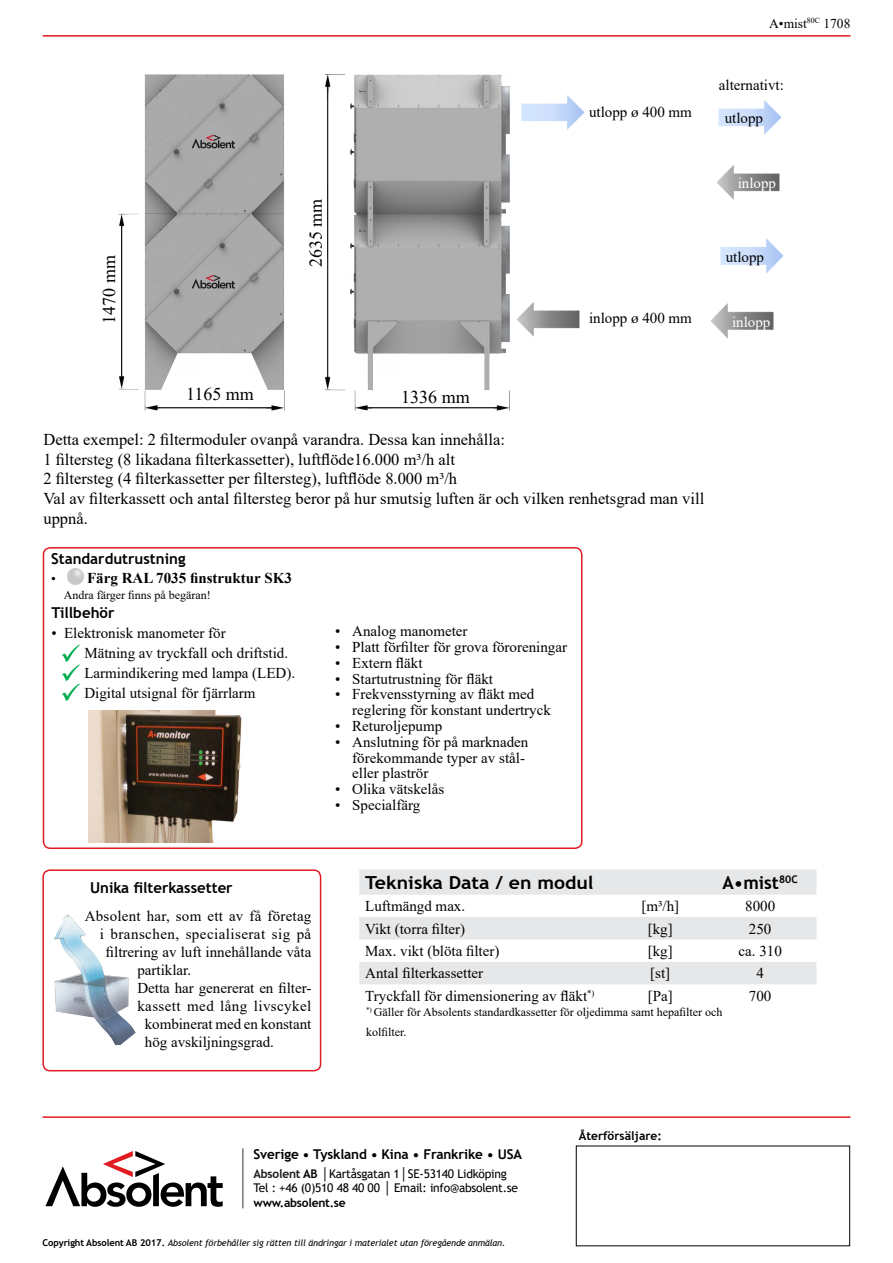
<style>
.page{position:relative;width:893px;height:1263px;background:#fff}
.page>*{position:absolute;margin:0;border:0;box-sizing:border-box;transform-origin:0 0}
.t1{font:18px "Times New Roman";color:#000}
.t2{font:700 18px "Trebuchet MS";color:#000;scale:1.08 1}
.t3{font:700 18px "Trebuchet MS";color:#000}
.t4{font:16.5px/19.8px "Times New Roman";color:#000}
.t5{font:15px/20px "Times New Roman";color:#000}
.t6{font:15px "Times New Roman";letter-spacing:.03em;color:#000}
.t7{font:700 15px "Trebuchet MS";color:#000}
.t8{font:700 15px "Times New Roman";color:#000}
.t9{font:15px "Times New Roman";color:#fff}
.t10{font:700 13.5px "Trebuchet MS";letter-spacing:-.01em;color:#000}
.t11{font:13.5px "Times New Roman";color:#000}
.t12{font:12px/19.5px "Times New Roman";color:#000}
.t13{font:12px/14.4px "Trebuchet MS";letter-spacing:-.02em;color:#000}
.t14{font:700 12px "Trebuchet MS";color:#000}
.t15{font:italic 9px "Trebuchet MS";letter-spacing:-.01em;color:#000}
.s1{font-weight:400;font-size:13.5px}
.s2{font-weight:700;color:#1a1a1a}
.s3{font-weight:700}
.s4{font-family:"Times New Roman";color:#1a1a1a}
.s5{font-weight:700;font-style:normal;font-size:9.45px}
</style>
<div class="page">
<hr style="left:43px;top:1116px;width:807px;height:2px;background:#e11b22">
<div style="left:42px;top:869px;width:279px;height:202px;border:2px solid #e11b22;border-radius:7px"></div>
<img style="left:54px;top:914px;width:82px;height:131px">
<img style="left:119px;top:74px;width:391px;height:337px">
<img style="left:521px;top:95px;width:64px;height:35px">
<img style="left:516px;top:302px;width:64px;height:35px">
<img style="left:718px;top:100px;width:64px;height:35px">
<hr style="left:43px;top:35px;width:807px;height:2px;background:#e11b22">
<img style="left:720px;top:238px;width:64px;height:36px">
<img style="left:716px;top:165px;width:64px;height:35px">
<img style="left:710px;top:303px;width:64px;height:36px">
<div style="left:176px;top:388px;width:88px;height:16px;background:#fff"></div>
<div style="left:81px;top:250px;width:39px;height:79px;background:#fff"></div>
<div style="left:392px;top:390px;width:87px;height:16px;background:#fff"></div>
<div style="left:288px;top:193px;width:38px;height:80px;background:#fff"></div>
<svg style="left:45px;top:1151px;width:178px;height:56px"></svg>
<hr style="left:243px;top:1148px;width:1px;height:60px;background:#000">
<div style="left:43px;top:547px;width:539px;height:302px;border:2px solid #e11b22;border-radius:7px"></div>
<svg style="left:359px;top:869px;width:457px;height:115px;fill:#e6e7e8"></svg>
<img style="left:62px;top:644px;width:18px;height:57px">
<img style="left:67px;top:568px;width:16px;height:17px">
<img style="left:89px;top:710px;width:153px;height:132px">
<p class="t11" style="left:769px;top:14px;width:83px">A•mist<sup>80C</sup> 1708</p>
<p class="t1" style="left:96px;top:324px;width:70px;rotate:-90deg">1470 mm</p>
<p class="t1" style="left:303px;top:267px;width:70px;rotate:-90deg">2635 mm</p>
<p class="t5" style="left:589px;top:101px;width:104px">utlopp ø 400 mm</p>
<p class="t5" style="left:589px;top:307px;width:104px">inlopp ø 400 mm</p>
<p class="t5" style="left:719px;top:74px;width:66px">alternativt:</p>
<p class="t5" style="left:725px;top:107px;width:40px">utlopp</p>
<p class="t9" style="left:738px;top:172px;width:40px">inlopp</p>
<p class="t5" style="left:726px;top:246px;width:40px">utlopp</p>
<p class="t9" style="left:732px;top:311px;width:40px">inlopp</p>
<p class="t1" style="left:186px;top:382px;width:69px">1165 mm</p>
<p class="t1" style="left:401px;top:384px;width:70px">1336 mm</p>
<p class="t4" style="left:43px;top:429px;width:662px">Detta exempel: 2 filtermoduler ovanpå varandra. Dessa kan innehålla:<br>1 filtersteg (8 likadana filterkassetter), luftflöde16.000 m³/h alt<br>2 filtersteg (4 filterkassetter per filtersteg), luftflöde 8.000 m³/h<br>Val av filterkassett och antal filtersteg beror på hur smutsig luften är och vilken renhetsgrad man vill uppnå.</p>
<p class="t7" style="left:51px;top:549px;width:136px">Standardutrustning</p>
<p class="t8" style="left:51px;top:567px;width:242px"><span class="s1">•</span> Färg RAL 7035 finstruktur SK3</p>
<p class="t12" style="left:64px;top:584px;width:149px">Andra färger finns på begäran!</p>
<p class="t7" style="left:51px;top:603px;width:65px">Tillbehör</p>
<p class="t5" style="left:84px;top:623px;width:212px;text-indent:-33px">• Elektronisk manometer för<br>Mätning av tryckfall och driftstid.<br>Larmindikering med lampa (LED).<br>Digital utsignal för fjärrlarm</p>
<p class="t5" style="left:335px;top:621px;width:134px">• Analog manometer</p>
<p class="t5" style="left:335px;top:637px;width:233px">• Platt förfilter för grova föroreningar</p>
<p class="t5" style="left:335px;top:652px;width:89px">• Extern fläkt</p>
<p class="t5" style="left:335px;top:668px;width:159px">• Startutrustning för fläkt</p>
<p class="t5" style="left:352px;top:686px;width:200px;line-height:15.8px;text-indent:-17px">• Frekvensstyrning av fläkt med reglering för konstant undertryck</p>
<p class="t5" style="left:335px;top:715px;width:109px">• Returoljepump</p>
<p class="t5" style="left:352px;top:733px;width:178px;line-height:15.8px;text-indent:-17px">• Anslutning för på marknaden förekommande typer av stål&shy;eller plaströr</p>
<p class="t5" style="left:335px;top:778px;width:111px">• Olika vätskelås</p>
<p class="t5" style="left:335px;top:794px;width:87px">• Specialfärg</p>
<p class="t7" style="left:90px;top:878px;width:144px">Unika filterkassetter</p>
<p class="t2" style="left:365px;top:871px;width:213px">Tekniska Data / en modul</p>
<p class="t3" style="left:722px;top:871px;width:77px">A•mist<sup>80C</sup></p>
<p class="t5" style="left:365px;top:896px;width:101px">Luftmängd max.</p>
<p class="t5" style="left:641px;top:896px;width:39px">[m³/h]</p>
<p class="t5" style="left:745px;top:896px;width:31px">8000</p>
<p class="t5" style="left:365px;top:918px;width:101px">Vikt (torra filter)</p>
<p class="t5" style="left:648px;top:918px;width:26px">[kg]</p>
<p class="t5" style="left:749px;top:918px;width:24px">250</p>
<p class="t5" style="left:365px;top:940px;width:136px">Max. vikt (blöta filter)</p>
<p class="t5" style="left:648px;top:940px;width:26px">[kg]</p>
<p class="t5" style="left:738px;top:940px;width:45px">ca. 310</p>
<p class="t5" style="left:365px;top:963px;width:119px">Antal filterkassetter</p>
<p class="t5" style="left:650px;top:963px;width:21px">[st]</p>
<p class="t5" style="left:756px;top:963px;width:9px">4</p>
<p class="t5" style="left:365px;top:985px;width:231px">Tryckfall för dimensionering av fläkt<sup>*)</sup></p>
<p class="t5" style="left:648px;top:985px;width:26px">[Pa]</p>
<p class="t5" style="left:749px;top:985px;width:24px">700</p>
<p class="t5" style="left:85px;top:905px;width:228px">Absolent har, som ett av få företag</p>
<p class="t6" style="left:100px;top:923px;width:213px">i branschen, specialiserat sig på</p>
<p class="t5" style="left:106px;top:941px;width:207px">filtrering av luft innehållande våta</p>
<p class="t5" style="left:137px;top:959px;width:55px">partiklar.</p>
<p class="t5" style="left:137px;top:977px;width:176px">Detta har genererat en filter-</p>
<p class="t6" style="left:137px;top:995px;width:176px">kassett med lång livscykel</p>
<p class="t5" style="left:145px;top:1013px;width:168px">kombinerat med en konstant</p>
<p class="t5" style="left:145px;top:1031px;width:131px">hög avskiljningsgrad.</p>
<p class="t12" style="left:366px;top:1002px;width:358px"><sup>*)</sup> Gäller för Absolents standardkassetter för oljedimma samt hepafilter och kolfilter.</p>
<p class="t10" style="left:254px;top:1146px;width:270px">Sverige • Tyskland • Kina • Frankrike • USA</p>
<p class="t13" style="left:254px;top:1166px;width:266px"><span class="s2">Absolent</span> <span class="s3">AB</span> <span class="s4">│</span>Kartåsgatan 1<span class="s4">│</span>SE-53140 Lidköping<br>Tel : +46 (0)510 48 40 00 <span class="s4">│</span> Email: info@absolent.se <span class="s3">www.absolent.se</span></p>
<p class="t15" style="left:43px;top:1237px;width:464px"><span class="s5">Copyright Absolent AB 2017.</span> Absolent förbehåller sig rätten till ändringar i materialet utan föregående anmälan.</p>
<p class="t14" style="left:579px;top:1128px;width:85px">Återförsäljare:</p>
</div>
